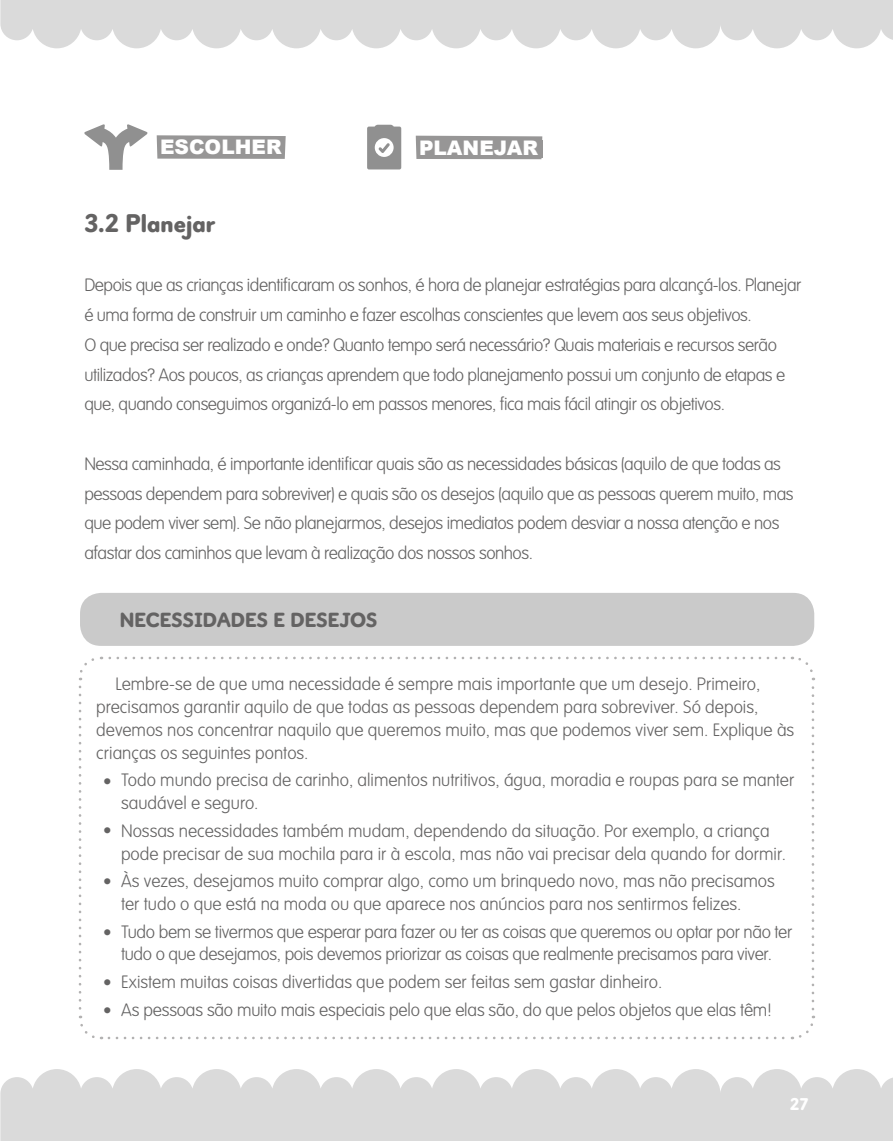
<style>
.page{position:relative;width:893px;height:1141px;background:#fff}
.page>*{position:absolute;margin:0;border:0;box-sizing:border-box;transform-origin:0 0}
.t1{font:900 26.25px "Sesame Teaching";color:#646363}
.t2{font:900 21px "Sesame Teaching";color:#646363}
.t3{font:100 21px/27.3px "Sesame Wkshp";color:#646363}
.t4{font:900 20.12px "Arial";color:#fff}
.t5{font:100 17.5px/29.8px "Sesame Wkshp";letter-spacing:-.02em;color:#646363}
.t6{font:100 17.5px/22.8px "Sesame Wkshp";color:#646363}
.t7{font:900 17.5px "Sesame Teaching";color:#fff}
</style>
<div class="page">
<svg style="left:0;top:1069px;width:893px;height:72px;fill:#dadada"></svg>
<svg style="left:0;top:0;width:893px;height:48px;fill:#dadada"></svg>
<svg style="left:78px;top:687px;width:24px;height:353px"></svg>
<svg style="left:109px;top:1016px;width:706px;height:24px"></svg>
<svg style="left:792px;top:656px;width:23px;height:353px"></svg>
<svg style="left:79px;top:656px;width:705px;height:24px"></svg>
<div style="left:80px;top:593px;width:734px;height:53px;background:#cacaca;border-radius:21px"></div>
<svg style="left:416px;top:136px;width:126px;height:23px"></svg>
<div style="left:419px;top:140px;width:123px;height:17px;background:#979696"></div>
<svg style="left:367px;top:125px;width:34px;height:44px"></svg>
<svg style="left:157px;top:135px;width:129px;height:24px"></svg>
<div style="left:160px;top:140px;width:123px;height:17px;background:#979696"></div>
<svg style="left:84px;top:124px;width:63px;height:46px"></svg>
<p class="t4" style="left:160px;top:133px;width:123px">ESCOLHER</p>
<p class="t4" style="left:419px;top:133px;width:120px">PLANEJAR</p>
<h1 class="t1" style="left:84px;top:207px;width:132px">3.2 Planejar</h1>
<p class="t5" style="left:84px;top:270px;width:719px">Depois que as crianças identificaram os sonhos, é hora de planejar estratégias para alcançá-los. Planejar é uma forma de construir um caminho e fazer escolhas conscientes que levem aos seus objetivos.<br>O que precisa ser realizado e onde? Quanto tempo será necessário? Quais materiais e recursos serão utilizados? Aos poucos, as crianças aprendem que todo planejamento possui um conjunto de etapas e que, quando conseguimos organizá-lo em passos menores, fica mais fácil atingir os objetivos.</p>
<p class="t5" style="left:84px;top:449px;width:711px">Nessa caminhada, é importante identificar quais são as necessidades básicas (aquilo de que todas as pessoas dependem para sobreviver) e quais são os desejos (aquilo que as pessoas querem muito, mas que podem viver sem). Se não planejarmos, desejos imediatos podem desviar a nossa atenção e nos afastar dos caminhos que levam à realização dos nossos sonhos.</p>
<p class="t2" style="left:120px;top:607px;width:259px">NECESSIDADES E DESEJOS</p>
<p class="t6" style="left:96px;top:673px;width:700px;text-indent:19px">Lembre-se de que uma necessidade é sempre mais importante que um desejo. Primeiro, precisamos garantir aquilo de que todas as pessoas dependem para sobreviver. Só depois, devemos nos concentrar naquilo que queremos muito, mas que podemos viver sem. Explique às crianças os seguintes pontos.</p>
<p class="t6" style="left:121px;top:769px;width:675px">Todo mundo precisa de carinho, alimentos nutritivos, água, moradia e roupas para se manter saudável e seguro.</p>
<p class="t6" style="left:121px;top:819px;width:666px">Nossas necessidades também mudam, dependendo da situação. Por exemplo, a criança pode precisar de sua mochila para ir à escola, mas não vai precisar dela quando for dormir.</p>
<p class="t6" style="left:121px;top:870px;width:655px">Às vezes, desejamos muito comprar algo, como um brinquedo novo, mas não precisamos ter tudo o que está na moda ou que aparece nos anúncios para nos sentirmos felizes.</p>
<p class="t5" style="left:121px;top:920px;width:673px;line-height:22.8px">Tudo bem se tivermos que esperar para fazer ou ter as coisas que queremos ou optar por não ter tudo o que desejamos, pois devemos priorizar as coisas que realmente precisamos para viver.</p>
<p class="t5" style="left:121px;top:968px;width:652px;line-height:27.7px">Existem muitas coisas divertidas que podem ser feitas sem gastar dinheiro.<br>As pessoas são muito mais especiais pelo que elas são, do que pelos objetos que elas têm!</p>
<p class="t3" style="left:102px;top:768px;width:12px">•</p>
<p class="t3" style="left:102px;top:817px;width:12px">•</p>
<p class="t3" style="left:102px;top:868px;width:12px">•</p>
<p class="t3" style="left:102px;top:919px;width:12px">•</p>
<p class="t3" style="left:102px;top:970px;width:12px">• •</p>
<p class="t7" style="left:790px;top:1094px;width:20px">27</p>
</div>
